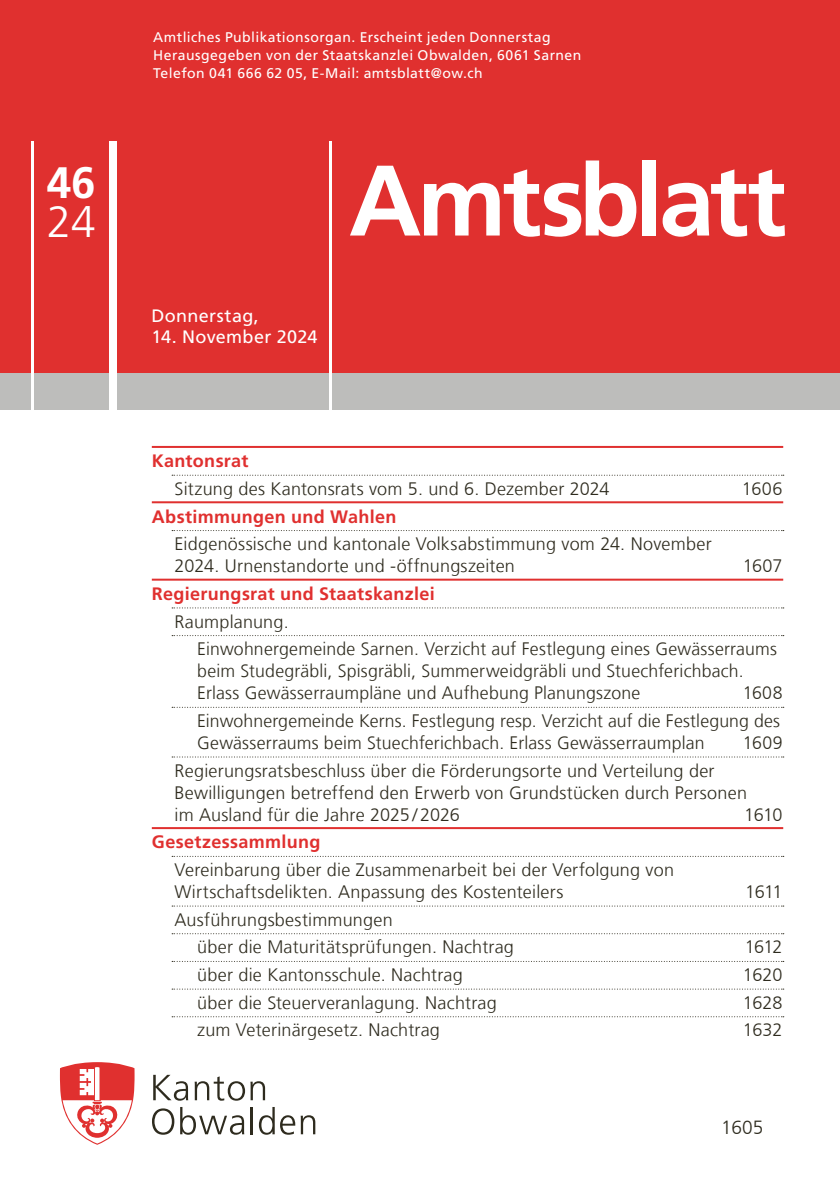
<style>
.page{position:relative;width:840px;height:1191px;background:#fff}
.page>*{position:absolute;margin:0;border:0;box-sizing:border-box;transform-origin:0 0}
.t1{font:700 100px "Frutiger LT Com";letter-spacing:-.04em;color:#fff}
.t2{font:700 44px "Frutiger LT Com";color:#fff}
.t3{font:300 44px "Frutiger LT Com";color:#fff}
.t4{font:300 19px "Frutiger LT Com";color:#2e2b1e}
.t5{font:300 18px/22px "Frutiger LT Com";letter-spacing:.01em;color:#2e2b1e}
.t6{font:700 18px "Frutiger LT Com";letter-spacing:.015em;color:#e0302f}
.t7{font:18px "Frutiger LT Com";letter-spacing:.02em;color:#fff}
.t8{font:14px/18px "Frutiger LT Com";letter-spacing:.035em;color:#fff}
</style>
<div class="page">
<div style="left:0;top:372px;width:839px;height:37px;background:#bdbdbb"></div>
<div style="left:0;top:0;width:839px;height:372px;background:#e0302f"></div>
<div style="left:109px;top:142px;width:7px;height:272px;background:#fff"></div>
<hr style="left:31px;top:142px;width:3px;height:272px;background:#fff">
<hr style="left:329px;top:142px;width:3px;height:272px;background:#fff">
<svg style="left:153px;top:1074px;width:35px;height:26px"></svg>
<svg style="left:194px;top:1076px;width:71px;height:24px"></svg>
<svg style="left:152px;top:1108px;width:22px;height:26px"></svg>
<svg style="left:180px;top:1107px;width:64px;height:27px"></svg>
<hr style="left:250px;top:1107px;width:3px;height:27px;background:#2e2b1e">
<svg style="left:259px;top:1107px;width:15px;height:27px"></svg>
<svg style="left:280px;top:1115px;width:35px;height:19px"></svg>
<svg style="left:60px;top:1062px;width:74px;height:82px"></svg>
<hr style="left:152px;top:446px;width:630px;height:2px;background:#e0302f">
<svg style="left:172px;top:475px;width:611px;height:1px"></svg>
<hr style="left:152px;top:501px;width:630px;height:2px;background:#e0302f">
<svg style="left:172px;top:530px;width:611px;height:1px"></svg>
<hr style="left:152px;top:578px;width:630px;height:2px;background:#e0302f">
<svg style="left:172px;top:607px;width:611px;height:1px"></svg>
<svg style="left:172px;top:635px;width:611px;height:1px"></svg>
<svg style="left:172px;top:707px;width:611px;height:1px"></svg>
<svg style="left:172px;top:756px;width:611px;height:1px"></svg>
<hr style="left:152px;top:827px;width:630px;height:2px;background:#e0302f">
<svg style="left:172px;top:856px;width:611px;height:1px"></svg>
<svg style="left:172px;top:905px;width:611px;height:1px"></svg>
<svg style="left:172px;top:933px;width:611px;height:1px"></svg>
<svg style="left:172px;top:961px;width:611px;height:1px"></svg>
<svg style="left:172px;top:988px;width:611px;height:1px"></svg>
<svg style="left:172px;top:1016px;width:611px;height:1px"></svg>
<h2 class="t2" style="left:47px;top:157px;width:50px">46</h2>
<h2 class="t3" style="left:47px;top:196px;width:50px">24</h2>
<p class="t8" style="left:153px;top:28px;width:429px">Amtliches Publikationsorgan. Erscheint jeden Donnerstag<br>Herausgegeben von der Staatskanzlei Obwalden, 6061 Sarnen<br>Telefon 041 666 62 05, E-Mail: amtsblatt@ow.ch</p>
<p class="t7" style="left:151px;top:305px;width:109px">Donnerstag,</p>
<p class="t7" style="left:151px;top:326px;width:167px">14. November 2024</p>
<h1 class="t1" style="left:349px;top:142px;width:438px">Amtsblatt</h1>
<p class="t6" style="left:152px;top:450px;width:98px">Kantonsrat</p>
<p class="t5" style="left:174px;top:478px;width:436px">Sitzung des Kantonsrats vom 5. und 6. Dezember 2024</p>
<p class="t5" style="left:741px;top:478px;width:42px">1606</p>
<p class="t6" style="left:152px;top:506px;width:246px">Abstimmungen und Wahlen</p>
<p class="t5" style="left:174px;top:533px;width:538px">Eidgenössische und kantonale Volksabstimmung vom 24. November<br>2024. Urnenstandorte und -öffnungszeiten</p>
<p class="t5" style="left:742px;top:555px;width:41px">1607</p>
<p class="t6" style="left:152px;top:583px;width:284px">Regierungsrat und Staatskanzlei</p>
<p class="t5" style="left:197px;top:607px;width:581px;line-height:27.6px;text-indent:-23px">Raumplanung.<br>Einwohnergemeinde Sarnen. Verzicht auf Festlegung eines Gewässerraums</p>
<p class="t5" style="left:197px;top:660px;width:547px">beim Studegräbli, Spisgräbli, Summerweidgräbli und Stuechferichbach.<br>Erlass Gewässerraumpläne und Aufhebung Planungszone</p>
<p class="t5" style="left:197px;top:679px;width:586px;line-height:27.6px;text-align:right">1608<br>Einwohnergemeinde Kerns. Festlegung resp. Verzicht auf die Festlegung des</p>
<p class="t5" style="left:197px;top:732px;width:508px">Gewässerraums beim Stuechferichbach. Erlass Gewässerraumplan</p>
<p class="t5" style="left:742px;top:732px;width:41px">1609</p>
<p class="t5" style="left:174px;top:759px;width:573px">Regierungsratsbeschluss über die Förderungsorte und Verteilung der<br>Bewilligungen betreffend den Erwerb von Grundstücken durch Personen im Ausland für die Jahre 2025 / 2026</p>
<p class="t5" style="left:743px;top:803px;width:40px">1610</p>
<p class="t6" style="left:152px;top:831px;width:170px">Gesetzessammlung</p>
<p class="t5" style="left:174px;top:859px;width:500px">Vereinbarung über die Zusammenarbeit bei der Verfolgung von<br>Wirtschaftsdelikten. Anpassung des Kostenteilers</p>
<p class="t5" style="left:197px;top:905px;width:318px;line-height:27.6px;text-indent:-23px">Ausführungsbestimmungen<br>über die Maturitätsprüfungen. Nachtrag</p>
<p class="t5" style="left:744px;top:881px;width:39px">1611</p>
<p class="t5" style="left:744px;top:936px;width:39px">1612</p>
<p class="t5" style="left:197px;top:964px;width:267px">über die Kantonsschule. Nachtrag</p>
<p class="t5" style="left:742px;top:964px;width:41px">1620</p>
<p class="t5" style="left:197px;top:991px;width:301px">über die Steuerveranlagung. Nachtrag</p>
<p class="t5" style="left:742px;top:991px;width:41px">1628</p>
<p class="t5" style="left:197px;top:1019px;width:244px">zum Veterinärgesetz. Nachtrag</p>
<p class="t5" style="left:742px;top:1019px;width:41px">1632</p>
<p class="t4" style="left:720px;top:1116px;width:44px">1605</p>
</div>
